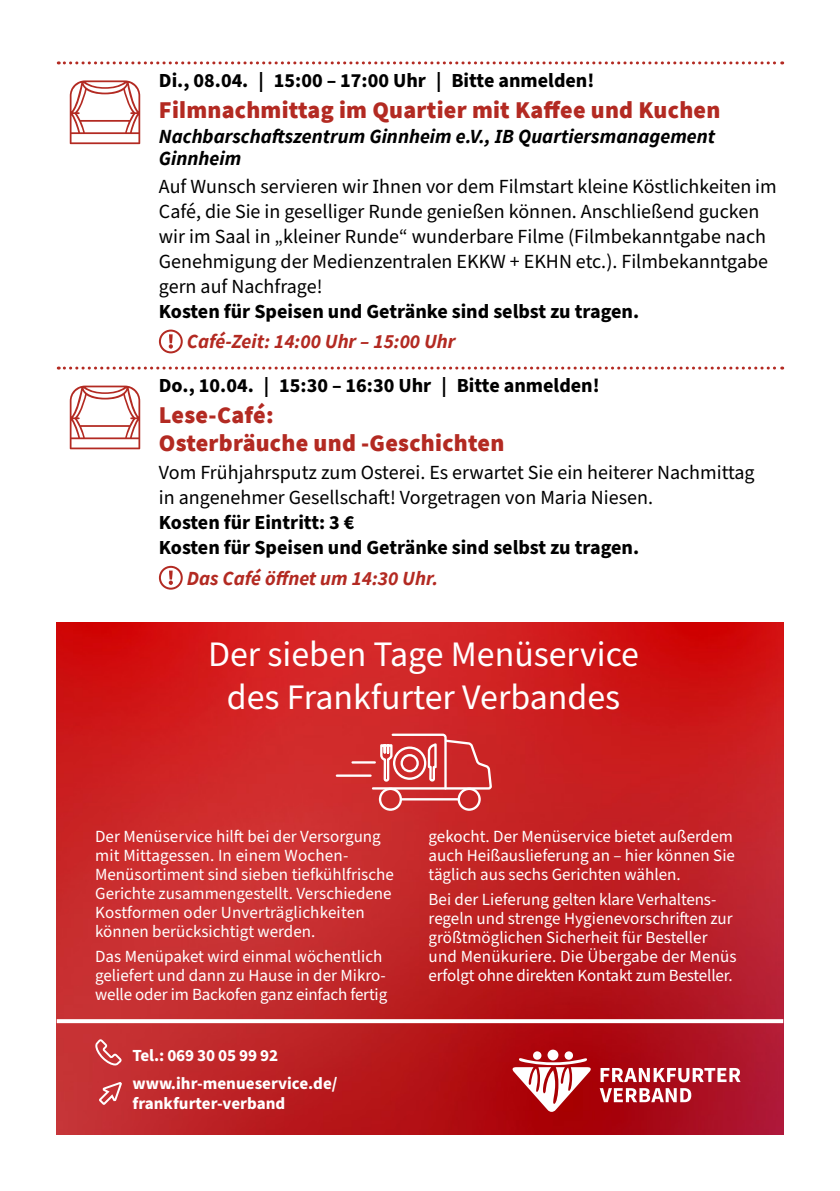
<style>
.page{position:relative;width:840px;height:1191px;background:#fff}
.page>*{position:absolute;margin:0;border:0;box-sizing:border-box;transform-origin:0 0}
.t1{font:35.8px/43px "Source Sans Pro";color:#fff;text-align:center}
.t2{font:900 24px/28px "Source Sans Pro";letter-spacing:.01em;color:#b32a22}
.t3{font:20px/25px "Source Sans Pro";color:#000}
.t4{font:700 20px/25px "Source Sans Pro";color:#000}
.t5{font:italic 700 20px/22px "Source Sans Pro";color:#000}
.t6{font:italic 700 20px "Source Sans Pro";color:#b32a22}
.t7{font:17px/19px "Source Sans Pro";color:#fff}
.t8{font:700 17px/28.6px "Source Sans Pro";color:#fff}
</style>
<div class="page">
<svg style="left:58px;top:61px;width:724px;height:3px"></svg>
<svg style="left:58px;top:366px;width:724px;height:3px"></svg>
<svg style="left:169px;top:334px;width:4px;height:15px"></svg>
<div style="left:159px;top:329px;width:24px;height:24px;border:2px solid #b32a22;border-radius:50%"></div>
<svg style="left:169px;top:570px;width:4px;height:15px"></svg>
<div style="left:159px;top:566px;width:24px;height:23px;border:2px solid #b32a22;border-radius:50%"></div>
<img style="left:57px;top:622px;width:725px;height:512px">
<svg style="left:600px;top:1068px;width:140px;height:14px"></svg>
<svg style="left:599px;top:1088px;width:92px;height:14px"></svg>
<svg style="left:512px;top:1049px;width:78px;height:62px"></svg>
<svg style="left:57px;top:1019px;width:725px;height:4px"></svg>
<svg style="left:95px;top:1039px;width:26px;height:26px"></svg>
<svg style="left:97px;top:1080px;width:26px;height:26px"></svg>
<hr style="left:352px;top:761px;width:22px;height:2px;background:#fff">
<hr style="left:337px;top:774px;width:33px;height:3px;background:#fff">
<svg style="left:370px;top:732px;width:123px;height:403px;background:#c12a2b"></svg>
<p class="t4" style="left:159px;top:68px;width:436px">Di., 08.04. | 15:00 – 17:00 Uhr | Bitte anmelden!</p>
<h2 class="t2" style="left:159px;top:96px;width:562px">Filmnachmittag im Quartier mit Kaffee und Kuchen</h2>
<p class="t5" style="left:159px;top:125px;width:557px">Nachbarschaftszentrum Ginnheim e.V., IB Quartiersmanagement<br>Ginnheim</p>
<p class="t3" style="left:159px;top:174px;width:619px">Auf Wunsch servieren wir Ihnen vor dem Filmstart kleine Köstlichkeiten im Café, die Sie in geselliger Runde genießen können. Anschließend gucken wir im Saal in „kleiner Runde“ wunderbare Filme (Filmbekanntgabe nach Genehmigung der Medienzentralen EKKW + EKHN etc.). Filmbekanntgabe gern auf Nachfrage!</p>
<p class="t4" style="left:159px;top:299px;width:481px">Kosten für Speisen und Getränke sind selbst zu tragen.</p>
<p class="t6" style="left:187px;top:328px;width:270px">Café-Zeit: 14:00 Uhr – 15:00 Uhr</p>
<p class="t4" style="left:159px;top:373px;width:442px">Do., 10.04. | 15:30 – 16:30 Uhr | Bitte anmelden!</p>
<h2 class="t2" style="left:159px;top:401px;width:347px">Lese-Café:<br>Osterbräuche und -Geschichten</h2>
<p class="t3" style="left:159px;top:460px;width:597px">Vom Frühjahrsputz zum Osterei. Es erwartet Sie ein heiterer Nachmittag in angenehmer Gesellschaft! Vorgetragen von Maria Niesen.</p>
<p class="t4" style="left:159px;top:510px;width:481px">Kosten für Eintritt: 3 €<br>Kosten für Speisen und Getränke sind selbst zu tragen.</p>
<p class="t6" style="left:187px;top:564px;width:253px">Das Café öffnet um 14:30 Uhr.</p>
<h1 class="t1" style="left:208px;top:634px;width:432px">Der sieben Tage Menüservice des Frankfurter Verbandes</h1>
<p class="t7" style="left:95px;top:828px;width:300px">Der Menüservice hilft bei der Versorgung mit Mittagessen. In einem Wochen-Menüsortiment sind sieben tiefkühlfrische Gerichte zusammengestellt. Verschiedene Kostformen oder Unverträglichkeiten können berücksichtigt werden.</p>
<p class="t7" style="left:95px;top:947px;width:293px">Das Menüpaket wird einmal wöchentlich geliefert und dann zu Hause in der Mikro&shy;welle oder im Backofen ganz einfach fertig</p>
<p class="t8" style="left:132px;top:1041px;width:206px">Tel.: 069 30 05 99 92 www.ihr-menueservice.de/</p>
<p class="t8" style="left:132px;top:1090px;width:154px">frankfurter-verband</p>
<p class="t7" style="left:428px;top:828px;width:308px">gekocht. Der Menüservice bietet außerdem auch Heißauslieferung an – hier können Sie täglich aus sechs Gerichten wählen.</p>
<p class="t7" style="left:428px;top:890px;width:309px">Bei der Lieferung gelten klare Verhaltens&shy;regeln und strenge Hygienevorschriften zur größtmöglichen Sicherheit für Besteller und Menükuriere. Die Übergabe der Menüs erfolgt ohne direkten Kontakt zum Besteller.</p>
</div>
